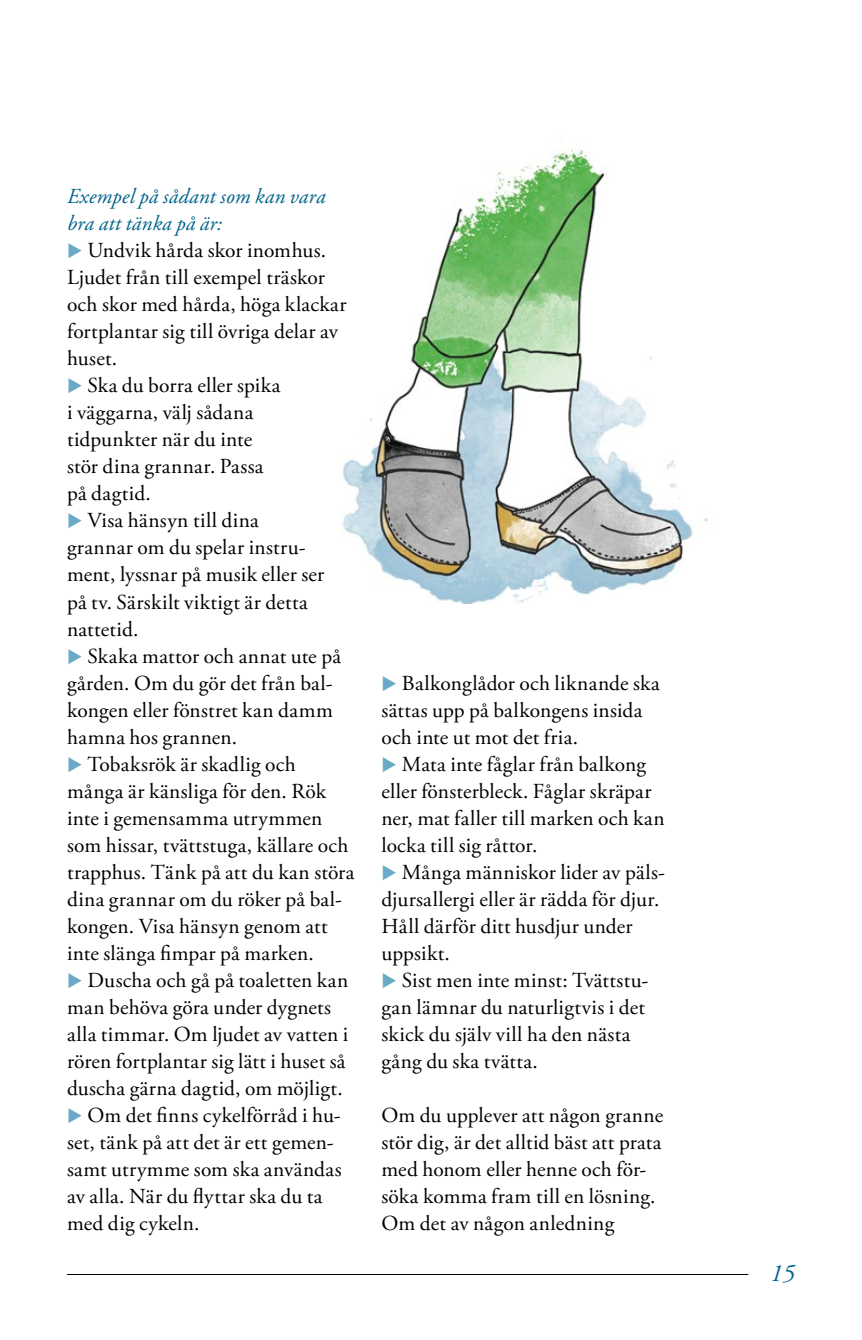
<style>
.page{position:relative;width:862px;height:1340px;background:#fff}
.page>*{position:absolute;margin:0;border:0;box-sizing:border-box;transform-origin:0 0}
.t1{font:italic 24.75px "Adobe Garamond Pro";color:#00628b}
._1__Bröd_ui{font:21.38px/27px "Adobe Garamond Pro";letter-spacing:.01em;color:#000}
._1__Bröd_ui-2{font:italic 21.38px/27px "Adobe Garamond Pro";letter-spacing:.01em;color:#00628b}
.s1{color:#6baac6}
</style>
<div class="page">
<hr style="left:67px;top:1274px;width:680px;height:1px;background:#000">
<img style="left:342px;top:139px;width:366px;height:464px">
<p class="_1__Bröd_ui-2" style="left:67px;top:184px;width:260px">Exempel på sådant som kan vara bra att tänka på är:</p>
<p class="_1__Bröd_ui" style="left:67px;top:238px;width:281px"><span class="s1">◆</span> Undvik hårda skor inomhus.<br>Ljudet från till exempel träskor och skor med hårda, höga klackar fortplantar sig till övriga delar av huset.</p>
<p class="_1__Bröd_ui" style="left:67px;top:373px;width:215px"><span class="s1">◆</span> Ska du borra eller spika i väggarna, välj sådana tidpunkter när du inte stör dina grannar. Passa på dagtid.</p>
<p class="_1__Bröd_ui" style="left:67px;top:508px;width:258px"><span class="s1">◆</span> Visa hänsyn till dina grannar om du spelar instru&shy;ment, lyssnar på musik eller ser på tv. Särskilt viktigt är detta nattetid.</p>
<p class="_1__Bröd_ui" style="left:67px;top:643px;width:275px"><span class="s1">◆</span> Skaka mattor och annat ute på gården. Om du gör det från bal&shy;kongen eller fönstret kan damm hamna hos grannen.</p>
<p class="_1__Bröd_ui" style="left:67px;top:751px;width:288px"><span class="s1">◆</span> Tobaksrök är skadlig och många är känsliga för den. Rök inte i gemensamma utrymmen som hissar, tvättstuga, källare och trapphus. Tänk på att du kan störa dina grannar om du röker på bal&shy;kongen. Visa hänsyn genom att inte slänga fimpar på marken.</p>
<p class="_1__Bröd_ui" style="left:67px;top:967px;width:283px"><span class="s1">◆</span> Duscha och gå på toaletten kan man behöva göra under dygnets alla timmar. Om ljudet av vatten i rören fortplantar sig lätt i huset så duscha gärna dagtid, om möjligt.</p>
<p class="_1__Bröd_ui" style="left:67px;top:1102px;width:276px"><span class="s1">◆</span> Om det finns cykelförråd i hu&shy;set, tänk på att det är ett gemen&shy;samt utrymme som ska användas av alla. När du flyttar ska du ta med dig cykeln.</p>
<p class="_1__Bröd_ui" style="left:381px;top:670px;width:279px"><span class="s1">◆</span> Balkonglådor och liknande ska sättas upp på balkongens insida och inte ut mot det fria.</p>
<p class="_1__Bröd_ui" style="left:381px;top:751px;width:284px"><span class="s1">◆</span> Mata inte fåglar från balkong eller fönsterbleck. Fåglar skräpar ner, mat faller till marken och kan locka till sig råttor.</p>
<p class="_1__Bröd_ui" style="left:381px;top:859px;width:285px"><span class="s1">◆</span> Många människor lider av päls&shy;djursallergi eller är rädda för djur.<br>Håll därför ditt husdjur under uppsikt.</p>
<p class="_1__Bröd_ui" style="left:381px;top:967px;width:268px"><span class="s1">◆</span> Sist men inte minst: Tvättstu&shy;gan lämnar du naturligtvis i det skick du själv vill ha den nästa gång du ska tvätta.</p>
<p class="_1__Bröd_ui" style="left:381px;top:1102px;width:283px">Om du upplever att någon granne stör dig, är det alltid bäst att prata med honom eller henne och för&shy;söka komma fram till en lösning.<br>Om det av någon anledning</p>
<p class="t1" style="left:769px;top:1258px;width:26px">15</p>
</div>
